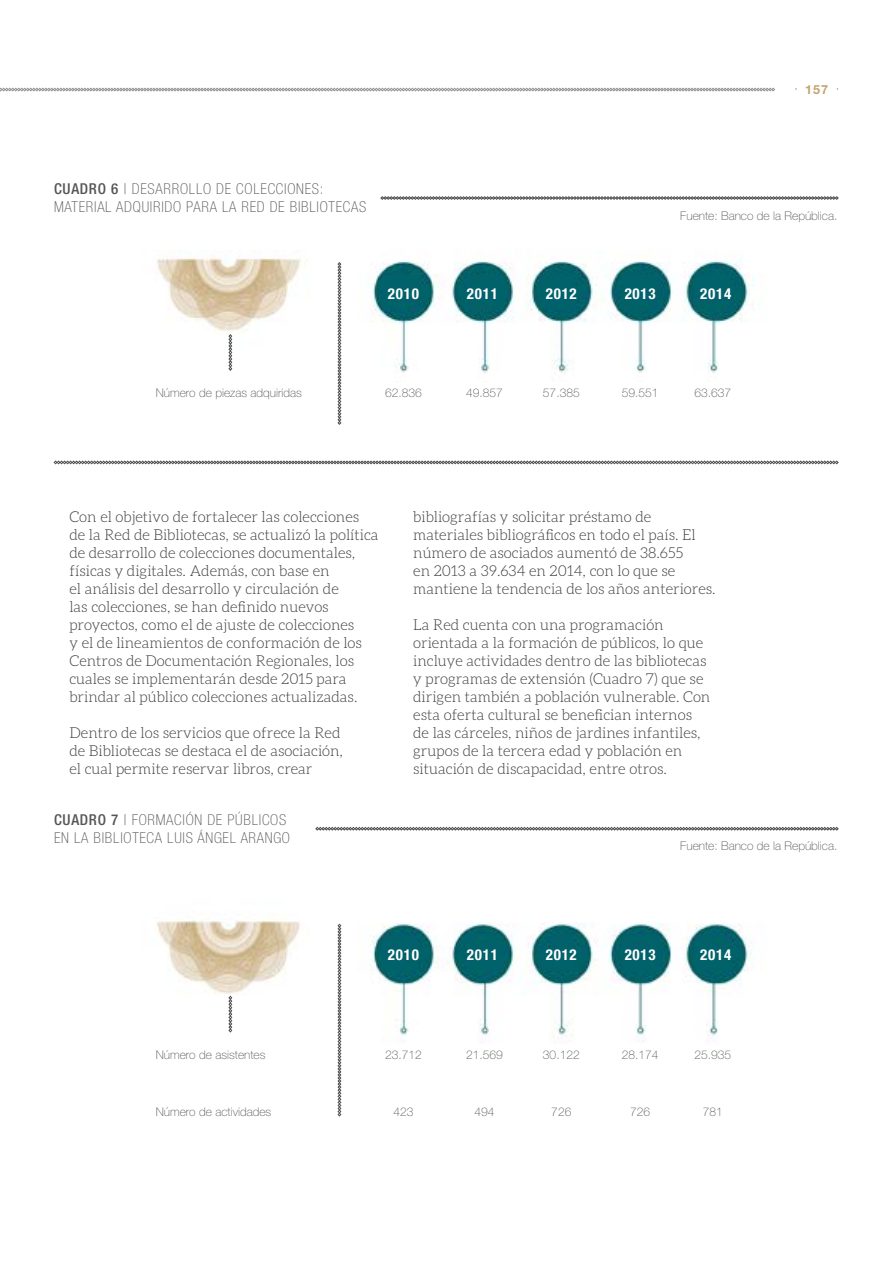
<style>
.page{position:relative;width:893px;height:1263px;background:#fff}
.page>*{position:absolute;margin:0;border:0;box-sizing:border-box;transform-origin:0 0}
.t1{font:300 15px/18px "Aleo";color:#3a3a39}
.t2{font:100 condensed 15px/18px "Helvetica Neue LT Std";letter-spacing:.05em;color:#565655}
.t3{font:700 condensed 15px "Helvetica Neue LT Std";letter-spacing:.05em;color:#fff}
.t4{font:700 12.6px "Helvetica Neue LT Std";color:#c2a571}
.t5{font:100 12px "Helvetica Neue LT Std";color:#565655}
.s1{font-weight:500}
</style>
<div class="page">
<svg style="left:0;top:88px;width:775px;height:3px;background:#b0b1b2"></svg>
<img style="left:53px;top:197px;width:786px;height:920px">
<svg style="left:380px;top:196px;width:458px;height:4px;background:#959595"></svg>
<svg style="left:54px;top:461px;width:784px;height:3px;background:#828281"></svg>
<svg style="left:316px;top:827px;width:522px;height:3px;background:#828281"></svg>
<svg style="left:338px;top:262px;width:3px;height:163px"></svg>
<svg style="left:338px;top:924px;width:3px;height:192px"></svg>
<svg style="left:229px;top:334px;width:3px;height:37px"></svg>
<svg style="left:229px;top:996px;width:3px;height:36px"></svg>
<p class="t2" style="left:54px;top:180px;width:314px"><span class="s1">CUADRO 6</span> | DESARROLLO DE COLECCIONES:<br>MATERIAL ADQUIRIDO PARA LA RED DE BIBLIOTECAS</p>
<p class="t3" style="left:388px;top:284px;width:33px">2010</p>
<p class="t5" style="left:156px;top:386px;width:148px">Número de piezas adquiridas</p>
<p class="t5" style="left:385px;top:386px;width:38px">62.836</p>
<p class="t4" style="left:805px;top:82px;width:25px">157</p>
<p class="t3" style="left:467px;top:284px;width:33px">2011</p>
<p class="t5" style="left:466px;top:386px;width:38px">49.857</p>
<p class="t3" style="left:546px;top:284px;width:33px">2012</p>
<p class="t5" style="left:543px;top:386px;width:38px">57.385</p>
<p class="t5" style="left:680px;top:209px;width:159px">Fuente: Banco de la República.</p>
<p class="t3" style="left:625px;top:284px;width:33px">2013</p>
<p class="t3" style="left:700px;top:284px;width:33px">2014</p>
<p class="t5" style="left:622px;top:386px;width:38px">59.551</p>
<p class="t5" style="left:695px;top:386px;width:38px">63.637</p>
<p class="t1" style="left:69px;top:508px;width:311px">Con el objetivo de fortalecer las colecciones de la Red de Bibliotecas, se actualizó la política de desarrollo de colecciones documentales, físicas y digitales. Además, con base en<br>el análisis del desarrollo y circulación de<br>las colecciones, se han definido nuevos proyectos, como el de ajuste de colecciones<br>y el de lineamientos de conformación de los Centros de Documentación Regionales, los cuales se implementarán desde 2015 para brindar al público colecciones actualizadas.</p>
<p class="t1" style="left:69px;top:724px;width:275px">Dentro de los servicios que ofrece la Red de Bibliotecas se destaca el de asociación, el cual permite reservar libros, crear</p>
<p class="t2" style="left:54px;top:810px;width:237px"><span class="s1">CUADRO 7</span> | FORMACIÓN DE PÚBLICOS<br>EN LA BIBLIOTECA LUIS ÁNGEL ARANGO</p>
<p class="t1" style="left:413px;top:508px;width:304px">bibliografías y solicitar préstamo de materiales bibliográficos en todo el país. El número de asociados aumentó de 38.655<br>en 2013 a 39.634 en 2014, con lo que se mantiene la tendencia de los años anteriores.</p>
<p class="t1" style="left:413px;top:616px;width:299px">La Red cuenta con una programación orientada a la formación de públicos, lo que incluye actividades dentro de las bibliotecas y programas de extensión (Cuadro 7) que se dirigen también a población vulnerable. Con esta oferta cultural se benefician internos de las cárceles, niños de jardines infantiles, grupos de la tercera edad y población en situación de discapacidad, entre otros.</p>
<p class="t5" style="left:680px;top:839px;width:159px">Fuente: Banco de la República.</p>
<p class="t3" style="left:388px;top:946px;width:33px">2010</p>
<p class="t3" style="left:467px;top:946px;width:33px">2011</p>
<p class="t3" style="left:546px;top:946px;width:33px">2012</p>
<p class="t3" style="left:625px;top:946px;width:33px">2013</p>
<p class="t3" style="left:700px;top:946px;width:33px">2014</p>
<p class="t5" style="left:156px;top:1047px;width:111px">Número de asistentes</p>
<p class="t5" style="left:156px;top:1105px;width:117px">Número de actividades</p>
<p class="t5" style="left:385px;top:1047px;width:38px">23.712</p>
<p class="t5" style="left:393px;top:1105px;width:22px">423</p>
<p class="t5" style="left:466px;top:1047px;width:38px">21.569</p>
<p class="t5" style="left:474px;top:1105px;width:22px">494</p>
<p class="t5" style="left:543px;top:1047px;width:38px">30.122</p>
<p class="t5" style="left:551px;top:1105px;width:22px">726</p>
<p class="t5" style="left:622px;top:1047px;width:38px">28.174</p>
<p class="t5" style="left:630px;top:1105px;width:22px">726</p>
<p class="t5" style="left:695px;top:1047px;width:38px">25.935</p>
<p class="t5" style="left:703px;top:1105px;width:22px">781</p>
</div>
